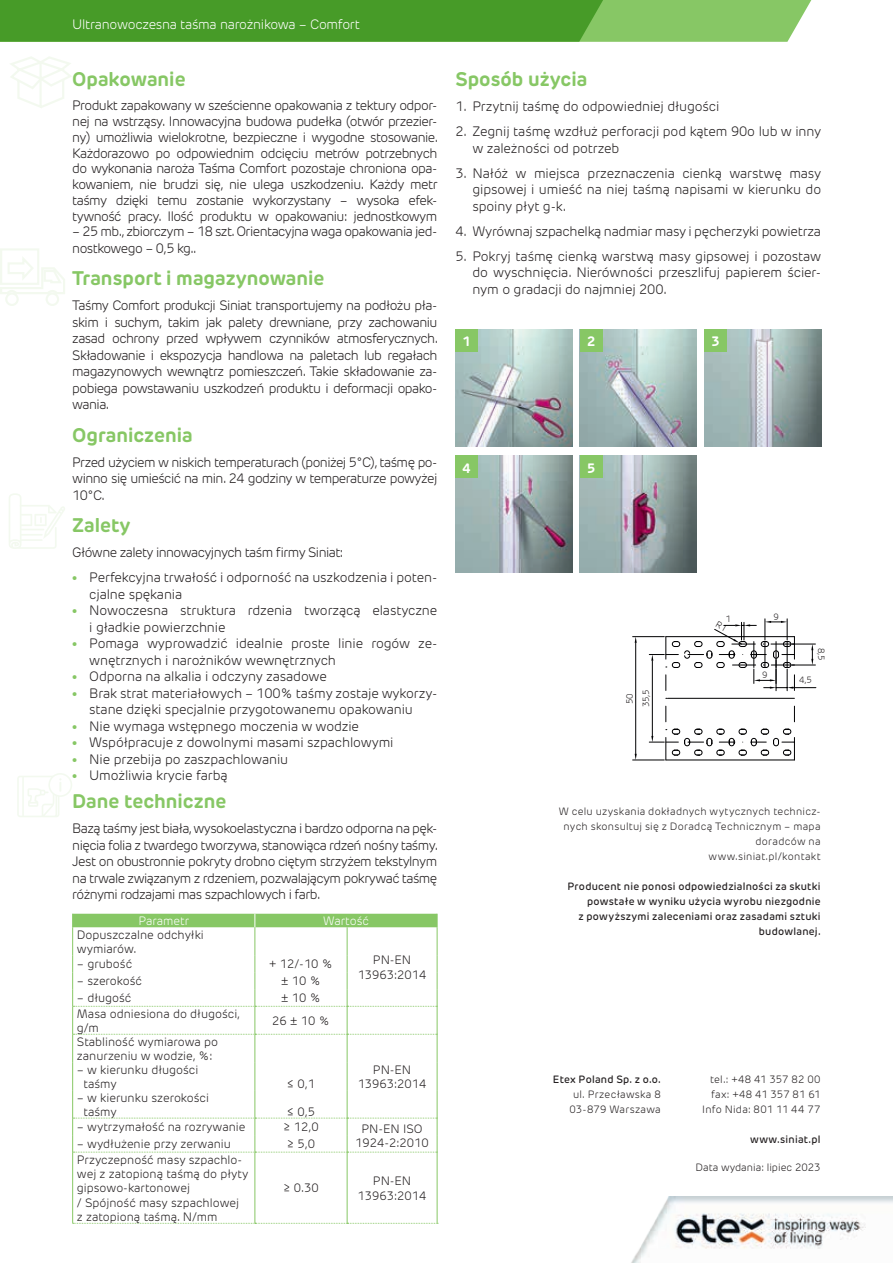
<style>
.page{position:relative;width:893px;height:1263px;background:#fff}
.page>*{position:absolute;margin:0;border:0;box-sizing:border-box;transform-origin:0 0}
.t1{font:700 19.5px "New Rubrik Edge";color:#87c765}
.t2{font:300 13.5px/16.5px "New Rubrik Edge";letter-spacing:-.01em;color:#231f20;text-align:justify}
.t3{font:300 13.5px/16.5px "New Rubrik Edge";letter-spacing:-.04em;color:#231f20}
.t4{font:300 13.5px "New Rubrik Edge";letter-spacing:-.02em;color:#fff}
.t5{font:700 13.5px "New Rubrik Edge";color:#fff}
.t6{font:300 12px/14.4px "New Rubrik Edge";color:#231f20}
.t7{font:300 12px "New Rubrik Edge";color:#fff}
.t8{font:300 10.5px/15px "New Rubrik Edge";letter-spacing:.02em;color:#231f20;text-align:right}
.t9{font:500 10.5px/15px "New Rubrik Edge";letter-spacing:.025em;color:#231f20;text-align:right}
.t10{font:300 10.5px "New Rubrik Edge";color:#231f20}
.t11{font:300 9px "New Rubrik Edge";color:#231f20}
.s1{font-family:"Myriad Pro";font-weight:700;font-size:15px;color:#87c765}
</style>
<div class="page">
<img style="left:455px;top:456px;width:117px;height:116px">
<svg style="left:0;top:0;width:812px;height:42px;background:#5aa73b"></svg>
<hr style="left:633px;top:760px;width:31px;height:1px;background:#000002">
<hr style="left:633px;top:636px;width:31px;height:1px;background:#000002">
<hr style="left:635px;top:643px;width:1px;height:111px;background:#000002">
<img style="left:580px;top:456px;width:117px;height:116px">
<img style="left:704px;top:330px;width:117px;height:116px">
<img style="left:580px;top:330px;width:117px;height:116px">
<img style="left:455px;top:330px;width:117px;height:116px">
<svg style="left:9px;top:493px;width:56px;height:56px"></svg>
<img style="left:631px;top:1197px;width:262px;height:66px">
<svg style="left:17px;top:773px;width:55px;height:44px"></svg>
<hr style="left:72px;top:1152px;width:1px;height:71px;background:#87c765">
<hr style="left:254px;top:1152px;width:1px;height:71px;background:#87c765">
<hr style="left:347px;top:1152px;width:1px;height:71px;background:#87c765">
<hr style="left:437px;top:1152px;width:1px;height:71px;background:#87c765">
<svg style="left:72px;top:914px;width:366px;height:239px"></svg>
<svg style="left:73px;top:1223px;width:365px;height:1px"></svg>
<svg style="left:0;top:249px;width:65px;height:57px"></svg>
<div style="left:455px;top:330px;width:23px;height:22px;background:#87c765"></div>
<div style="left:580px;top:330px;width:22px;height:22px;background:#87c765"></div>
<div style="left:455px;top:456px;width:23px;height:22px;background:#87c765"></div>
<div style="left:580px;top:456px;width:22px;height:22px;background:#87c765"></div>
<div style="left:704px;top:330px;width:23px;height:22px;background:#87c765"></div>
<svg style="left:10px;top:57px;width:62px;height:51px"></svg>
<svg style="left:649px;top:619px;width:167px;height:141px"></svg>
<p class="t4" style="left:72px;top:16px;width:289px">Ultranowoczesna taśma narożnikowa – Comfort</p>
<h1 class="t1" style="left:72px;top:67px;width:115px">Opakowanie</h1>
<p class="t2" style="left:72px;top:98px;width:367px;line-height:15.8px">Produkt zapakowany w sześcienne opakowania z tektury odpor&shy;nej na wstrząsy. Innowacyjna budowa pudełka (otwór przezier&shy;ny) umożliwia wielokrotne, bezpieczne i wygodne stosowanie.<br>Każdorazowo po odpowiednim odcięciu metrów potrzebnych do wykonania naroża Taśma Comfort pozostaje chroniona opa&shy;kowaniem, nie brudzi się, nie ulega uszkodzeniu. Każdy metr taśmy dzięki temu zostanie wykorzystany – wysoka efek&shy;tywność pracy. Ilość produktu w opakowaniu: jednostkowym</p>
<p class="t3" style="left:72px;top:223px;width:367px">– 25 mb., zbiorczym – 18 szt. Orientacyjna waga opakowania jed&shy;nostkowego – 0,5 kg..</p>
<h1 class="t1" style="left:72px;top:266px;width:254px">Transport i magazynowanie</h1>
<p class="t2" style="left:72px;top:297px;width:367px">Taśmy Comfort produkcji Siniat transportujemy na podłożu pła&shy;skim i suchym, takim jak palety drewniane, przy zachowaniu zasad ochrony przed wpływem czynników atmosferycznych.<br>Składowanie i ekspozycja handlowa na paletach lub regałach magazynowych wewnątrz pomieszczeń. Takie składowanie za&shy;pobiega powstawaniu uszkodzeń produktu i deformacji opako&shy;wania.</p>
<h1 class="t1" style="left:72px;top:423px;width:122px">Ograniczenia</h1>
<p class="t2" style="left:72px;top:454px;width:367px">Przed użyciem w niskich temperaturach (poniżej 5°C), taśmę po&shy;winno się umieścić na min. 24 godziny w temperaturze powyżej 10°C.</p>
<h1 class="t1" style="left:72px;top:513px;width:60px">Zalety</h1>
<p class="t3" style="left:72px;top:544px;width:273px">Główne zalety innowacyjnych taśm firmy Siniat:</p>
<p class="t2" style="left:89px;top:569px;width:350px;text-indent:-17px"><span class="s1">•</span> Perfekcyjna trwałość i odporność na uszkodzenia i poten&shy;cjalne spękania</p>
<p class="t2" style="left:89px;top:602px;width:350px;text-indent:-17px"><span class="s1">•</span> Nowoczesna struktura rdzenia tworzącą elastyczne i gładkie powierzchnie</p>
<p class="t2" style="left:89px;top:635px;width:350px;text-indent:-17px"><span class="s1">•</span> Pomaga wyprowadzić idealnie proste linie rogów ze&shy;wnętrznych i narożników wewnętrznych</p>
<p class="t2" style="left:72px;top:668px;width:256px"><span class="s1">•</span> Odporna na alkalia i odczyny zasadowe</p>
<p class="t2" style="left:72px;top:685px;width:367px;text-align:center"><span class="s1">•</span> Brak strat materiałowych – 100% taśmy zostaje wykorzy&shy;stane dzięki specjalnie przygotowanemu opakowaniu</p>
<p class="t2" style="left:72px;top:718px;width:288px"><span class="s1">•</span> Nie wymaga wstępnego moczenia w wodzie</p>
<p class="t2" style="left:72px;top:734px;width:323px"><span class="s1">•</span> Współpracuje z dowolnymi masami szpachlowymi</p>
<p class="t2" style="left:72px;top:751px;width:217px"><span class="s1">•</span> Nie przebija po zaszpachlowaniu</p>
<p class="t2" style="left:72px;top:767px;width:157px"><span class="s1">•</span> Umożliwia krycie farbą</p>
<h1 class="t1" style="left:72px;top:789px;width:156px">Dane techniczne</h1>
<p class="t2" style="left:72px;top:820px;width:367px">Bazą taśmy jest biała, wysokoelastyczna i bardzo odporna na pęk&shy;nięcia folia z twardego tworzywa, stanowiąca rdzeń nośny taśmy.<br>Jest on obustronnie pokryty drobno ciętym strzyżem tekstylnym na trwale związanym z rdzeniem, pozwalającym pokrywać taśmę różnymi rodzajami mas szpachlowych i farb.</p>
<p class="t7" style="left:138px;top:914px;width:52px">Parametr</p>
<p class="t7" style="left:323px;top:914px;width:47px">Wartość</p>
<p class="t6" style="left:77px;top:927px;width:128px">Dopuszczalne odchyłki wymiarów.</p>
<p class="t6" style="left:358px;top:953px;width:70px;text-align:center">PN-EN<br>13963:2014</p>
<p class="t6" style="left:77px;top:957px;width:57px">– grubość</p>
<p class="t6" style="left:269px;top:957px;width:65px">+ 12/-10 %</p>
<p class="t6" style="left:77px;top:974px;width:67px">– szerokość</p>
<p class="t6" style="left:281px;top:974px;width:41px">± 10 %</p>
<p class="t6" style="left:77px;top:991px;width:56px">– długość</p>
<p class="t6" style="left:281px;top:991px;width:41px">± 10 %</p>
<p class="t6" style="left:77px;top:1006px;width:165px">Masa odniesiona do długości, g/m</p>
<p class="t6" style="left:272px;top:1013px;width:59px">26 ± 10 %</p>
<p class="t6" style="left:77px;top:1034px;width:143px">Stabliność wymiarowa po zanurzeniu w wodzie, %:</p>
<p class="t6" style="left:83px;top:1062px;width:116px;text-indent:-7px">– w kierunku długości taśmy</p>
<p class="t6" style="left:83px;top:1090px;width:127px;text-indent:-7px">– w kierunku szerokości taśmy</p>
<p class="t6" style="left:287px;top:1076px;width:30px">≤ 0,1</p>
<p class="t6" style="left:287px;top:1104px;width:30px">≤ 0,5</p>
<p class="t6" style="left:358px;top:1062px;width:70px;text-align:center">PN-EN<br>13963:2014</p>
<p class="t6" style="left:77px;top:1120px;width:170px">– wytrzymałość na rozrywanie</p>
<p class="t6" style="left:283px;top:1120px;width:37px">≥ 12,0</p>
<p class="t6" style="left:362px;top:1121px;width:63px">PN-EN ISO</p>
<p class="t6" style="left:77px;top:1137px;width:156px">– wydłużenie przy zerwaniu</p>
<p class="t6" style="left:287px;top:1137px;width:30px">≥ 5,0</p>
<p class="t6" style="left:355px;top:1135px;width:75px">1924-2:2010</p>
<p class="t6" style="left:77px;top:1152px;width:173px">Przyczepność masy szpachlo&shy;wej z zatopioną taśmą do płyty gipsowo-kartonowej<br>/ Spójność masy szpachlowej<br>z zatopioną taśmą. N/mm</p>
<p class="t6" style="left:283px;top:1181px;width:37px">≥ 0.30</p>
<p class="t6" style="left:358px;top:1174px;width:70px;text-align:center">PN-EN<br>13963:2014</p>
<h1 class="t1" style="left:455px;top:67px;width:133px">Sposób użycia</h1>
<p class="t2" style="left:455px;top:98px;width:265px">1. Przytnij taśmę do odpowiedniej długości</p>
<p class="t2" style="left:472px;top:123px;width:350px;text-indent:-17px">2. Zegnij taśmę wzdłuż perforacji pod kątem 90o lub w inny w zależności od potrzeb</p>
<p class="t2" style="left:472px;top:165px;width:350px;text-indent:-17px">3. Nałóż w miejsca przeznaczenia cienką warstwę masy gipsowej i umieść na niej taśmą napisami w kierunku do spoiny płyt g-k.</p>
<p class="t2" style="left:455px;top:222px;width:367px">4. Wyrównaj szpachelką nadmiar masy i pęcherzyki powietrza</p>
<p class="t2" style="left:472px;top:248px;width:350px;text-indent:-17px">5. Pokryj taśmę cienką warstwą masy gipsowej i pozostaw do wyschnięcia. Nierówności przeszlifuj papierem ścier&shy;nym o gradacji do najmniej 200.</p>
<p class="t5" style="left:463px;top:333px;width:10px">1</p>
<p class="t5" style="left:587px;top:333px;width:10px">2</p>
<p class="t5" style="left:463px;top:459px;width:10px">4</p>
<p class="t5" style="left:587px;top:459px;width:10px">5</p>
<p class="t11" style="left:624px;top:704px;width:12px;rotate:-90deg">50</p>
<p class="t11" style="left:641px;top:707px;width:19px;rotate:-90deg">35,5</p>
<p class="t5" style="left:711px;top:333px;width:10px">3</p>
<p class="t11" style="left:726px;top:614px;width:7px">1</p>
<p class="t11" style="left:773px;top:611px;width:7px">9</p>
<p class="t11" style="left:762px;top:669px;width:7px">9</p>
<p class="t11" style="left:827px;top:648px;width:14px;rotate:90deg">8,5</p>
<p class="t11" style="left:799px;top:675px;width:14px">4,5</p>
<p class="t8" style="left:559px;top:804px;width:263px">W celu uzyskania dokładnych wytycznych technicz&shy;nych skonsultuj się z Doradcą Technicznym – mapa doradców na<br>www.siniat.pl/kontakt</p>
<p class="t9" style="left:568px;top:879px;width:255px">Producent nie ponosi odpowiedzialności za skutki powstałe w wyniku użycia wyrobu niezgodnie<br>z powyższymi zaleceniami oraz zasadami sztuki budowlanej.</p>
<p class="t9" style="left:553px;top:1072px;width:109px">Etex Poland Sp. z o.o.</p>
<p class="t8" style="left:569px;top:1087px;width:93px;text-align:center">ul. Przecławska 8<br>03-879 Warszawa</p>
<p class="t8" style="left:702px;top:1072px;width:120px">tel.: +48 41 357 82 00 fax: +48 41 357 81 61<br>Info Nida: 801 11 44 77</p>
<p class="t9" style="left:750px;top:1132px;width:72px">www.siniat.pl</p>
<p class="t10" style="left:696px;top:1160px;width:127px">Data wydania: lipiec 2023</p>
</div>
